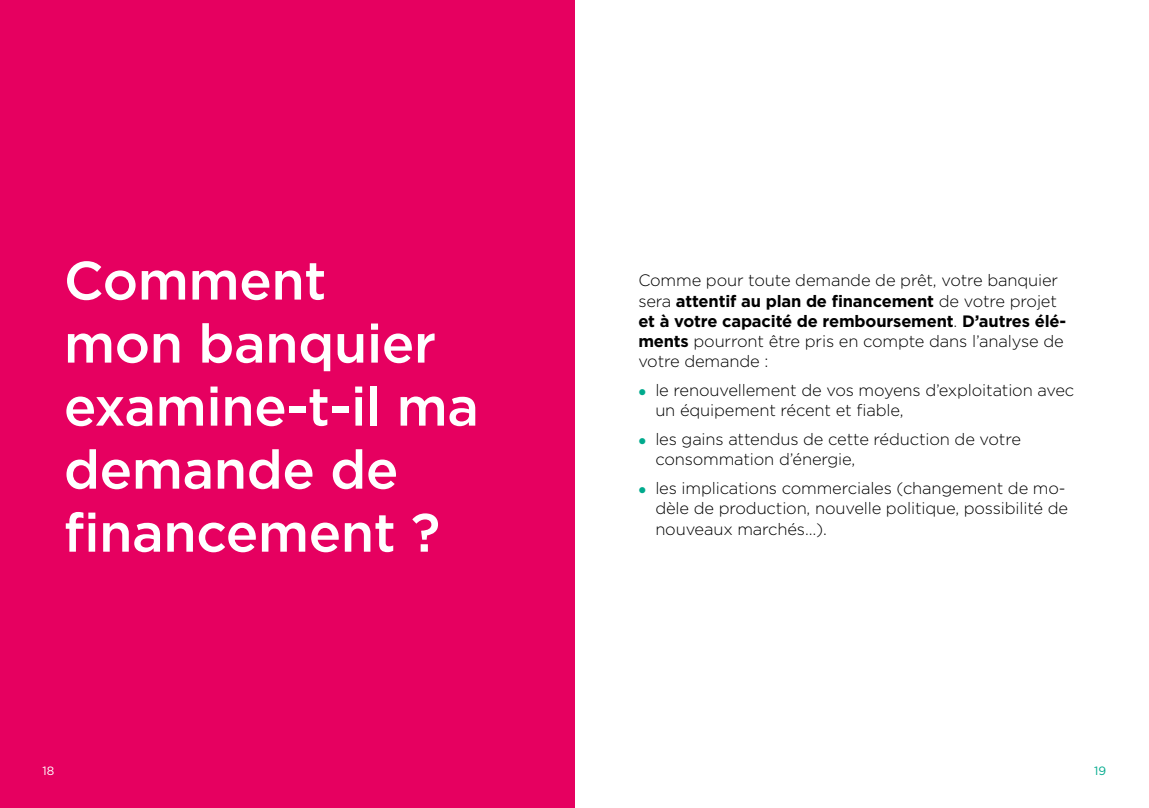
<style>
.page{position:relative;width:1149px;height:808px;background:#fff}
.page>*{position:absolute;margin:0;border:0;box-sizing:border-box;transform-origin:0 0}
.H1_-_chapitres{font:500 54px/63px "Gotham";letter-spacing:-.01em;color:#fff}
.Texte_puce{font:300 16.5px/20.2px "Gotham";letter-spacing:-.01em;color:#000}
.t1{font:12px "Gotham";color:#fff}
.t2{font:12px "Gotham";color:#00aa8d}
.s1{font-weight:700}
</style>
<div class="page">
<div style="left:0;top:0;width:574px;height:808px;background:#e60060"></div>
<h1 class="H1_-_chapitres" style="left:64px;top:248px;width:416px">Comment<br>mon banquier examine-t-il ma demande de financement ?</h1>
<p class="Texte_puce" style="left:638px;top:270px;width:429px">Comme pour toute demande de prêt, votre banquier sera <span class="s1">attentif au plan de financement</span> de votre projet <span class="s1">et à votre capacité de remboursement</span>. <span class="s1">D’autres élé&shy;ments</span> pourront être pris en compte dans l’analyse de votre demande :</p>
<p class="Texte_puce" style="left:655px;top:380px;width:420px">le renouvellement de vos moyens d’exploitation avec un équipement récent et fiable,</p>
<p class="Texte_puce" style="left:655px;top:429px;width:367px">les gains attendus de cette réduction de votre consommation d’énergie,</p>
<p class="Texte_puce" style="left:655px;top:478px;width:414px">les implications commerciales (changement de mo&shy;dèle de production, nouvelle politique, possibilité de nouveaux marchés…).</p>
<p class="t1" style="left:43px;top:763px;width:13px">18</p>
<p class="t2" style="left:1093px;top:763px;width:14px">19</p>
</div>
